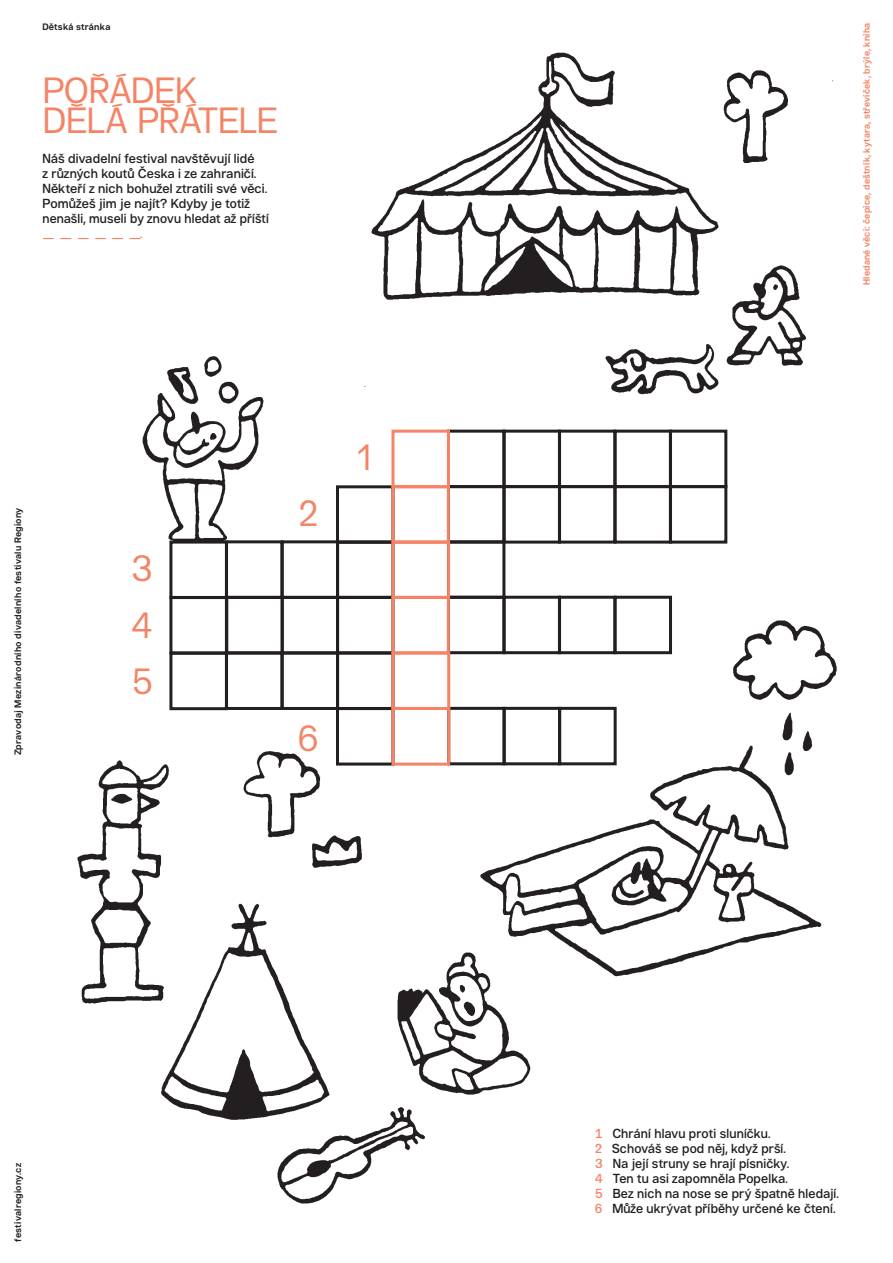
<style>
.page{position:relative;width:893px;height:1263px;background:#fff}
.page>*{position:absolute;margin:0;border:0;box-sizing:border-box;transform-origin:0 0}
.nadpis_maly{font:37.5px/30px "Farbe Grotesk REGIONY";letter-spacing:-.01em;color:#f48465}
.text{font:13.5px/15px "Farbe Grotesk";letter-spacing:.01em;color:#231f20}
.text-2{font:10.95px "Farbe Grotesk";color:#f48465;scale:2.47 1}
.text_malý{font:500 9.6px "Farbe Grotesk";letter-spacing:.025em;color:#231f20}
.text_malý-2{font:500 9.6px "Farbe Grotesk";letter-spacing:.025em;color:#f48465}
.s1{font-size:13.5px}
.s2{color:#f48465}
</style>
<div class="page">
<img style="left:77px;top:52px;width:760px;height:1152px">
<div style="left:169px;top:541px;width:59px;height:58px;border:3px solid #231f20"></div>
<div style="left:169px;top:652px;width:59px;height:58px;border:3px solid #231f20"></div>
<div style="left:336px;top:707px;width:58px;height:58px;border:3px solid #231f20"></div>
<div style="left:336px;top:485px;width:58px;height:59px;border:3px solid #231f20"></div>
<div style="left:336px;top:596px;width:58px;height:58px;border:3px solid #231f20"></div>
<div style="left:225px;top:596px;width:59px;height:58px;border:3px solid #231f20"></div>
<div style="left:447px;top:430px;width:58px;height:58px;border:3px solid #231f20"></div>
<div style="left:447px;top:485px;width:58px;height:59px;border:3px solid #231f20"></div>
<div style="left:447px;top:596px;width:58px;height:58px;border:3px solid #231f20"></div>
<div style="left:225px;top:540px;width:59px;height:59px;border:3px solid #231f20"></div>
<div style="left:225px;top:651px;width:59px;height:59px;border:3px solid #231f20"></div>
<div style="left:503px;top:430px;width:58px;height:58px;border:3px solid #231f20"></div>
<div style="left:503px;top:485px;width:58px;height:59px;border:3px solid #231f20"></div>
<div style="left:503px;top:596px;width:58px;height:58px;border:3px solid #231f20"></div>
<div style="left:281px;top:540px;width:58px;height:59px;border:3px solid #231f20"></div>
<div style="left:281px;top:651px;width:58px;height:59px;border:3px solid #231f20"></div>
<div style="left:447px;top:707px;width:59px;height:58px;border:3px solid #231f20"></div>
<div style="left:613px;top:430px;width:59px;height:58px;border:3px solid #231f20"></div>
<div style="left:613px;top:485px;width:59px;height:59px;border:3px solid #231f20"></div>
<div style="left:613px;top:596px;width:59px;height:58px;border:3px solid #231f20"></div>
<div style="left:558px;top:707px;width:59px;height:58px;border:3px solid #231f20"></div>
<div style="left:558px;top:430px;width:58px;height:58px;border:3px solid #231f20"></div>
<div style="left:558px;top:485px;width:58px;height:59px;border:3px solid #231f20"></div>
<div style="left:558px;top:596px;width:58px;height:58px;border:3px solid #231f20"></div>
<div style="left:336px;top:540px;width:58px;height:59px;border:3px solid #231f20"></div>
<div style="left:336px;top:651px;width:58px;height:59px;border:3px solid #231f20"></div>
<div style="left:503px;top:707px;width:58px;height:58px;border:3px solid #231f20"></div>
<div style="left:669px;top:430px;width:58px;height:58px;border:3px solid #231f20"></div>
<div style="left:669px;top:485px;width:58px;height:59px;border:3px solid #231f20"></div>
<div style="left:447px;top:540px;width:58px;height:59px;border:3px solid #231f20"></div>
<div style="left:391px;top:430px;width:59px;height:58px;border:3px solid #f48465"></div>
<div style="left:391px;top:485px;width:59px;height:59px;border:3px solid #f48465"></div>
<div style="left:391px;top:596px;width:59px;height:58px;border:3px solid #f48465"></div>
<div style="left:391px;top:707px;width:59px;height:59px;border:3px solid #f48465"></div>
<div style="left:392px;top:540px;width:58px;height:59px;border:3px solid #f48465"></div>
<div style="left:391px;top:651px;width:59px;height:59px;border:3px solid #f48465"></div>
<div style="left:169px;top:596px;width:59px;height:58px;border:3px solid #231f20"></div>
<p class="text_malý" style="left:43px;top:21px;width:69px">Dětská stránka</p>
<p class="nadpis_maly" style="left:43px;top:76px;width:237px">POŘÁDEK<br>DĚLÁ PŘÁTELE</p>
<p class="text" style="left:43px;top:150px;width:228px">Náš divadelní festival navštěvují lidé<br>z různých koutů Česka i ze zahraničí.<br>Někteří z nich bohužel ztratili své věci.<br>Pomůžeš jim je najít? Kdyby je totiž nenašli, museli by znovu hledat až příští</p>
<p class="text-2" style="left:43px;top:227px;width:42px">_ _ _ _ _ _<span class="s1">.</span></p>
<p class="text_malý" style="left:12px;top:755px;width:249px;rotate:-90deg">Zpravodaj Mezinárodního divadelního festivalu Regiony</p>
<p class="nadpis_maly" style="left:132px;top:555px;width:22px">3</p>
<p class="nadpis_maly" style="left:131px;top:612px;width:23px">4</p>
<p class="nadpis_maly" style="left:132px;top:668px;width:22px">5</p>
<p class="nadpis_maly" style="left:299px;top:500px;width:20px">2</p>
<p class="nadpis_maly" style="left:357px;top:444px;width:15px">1</p>
<p class="nadpis_maly" style="left:299px;top:725px;width:21px">6</p>
<p class="text_malý" style="left:12px;top:1242px;width:80px;rotate:-90deg">festivalregiony.cz</p>
<p class="text_malý-2" style="left:861px;top:285px;width:264px;rotate:-90deg">Hledané věci: čepice, deštník, kytara, střevíček, brýle, kniha</p>
<p class="text" style="left:595px;top:1125px;width:177px"><span class="s2">1</span> Chrání hlavu proti sluníčku.</p>
<p class="text" style="left:595px;top:1140px;width:192px"><span class="s2">2</span> Schováš se pod něj, když prší.</p>
<p class="text" style="left:595px;top:1155px;width:195px"><span class="s2">3</span> Na její struny se hrají písničky.</p>
<p class="text" style="left:595px;top:1170px;width:194px"><span class="s2">4</span> Ten tu asi zapomněla Popelka.</p>
<p class="text" style="left:595px;top:1185px;width:245px"><span class="s2">5</span> Bez nich na nose se prý špatně hledají.</p>
<p class="text" style="left:595px;top:1200px;width:242px"><span class="s2">6</span> Může ukrývat příběhy určené ke čtení.</p>
</div>
